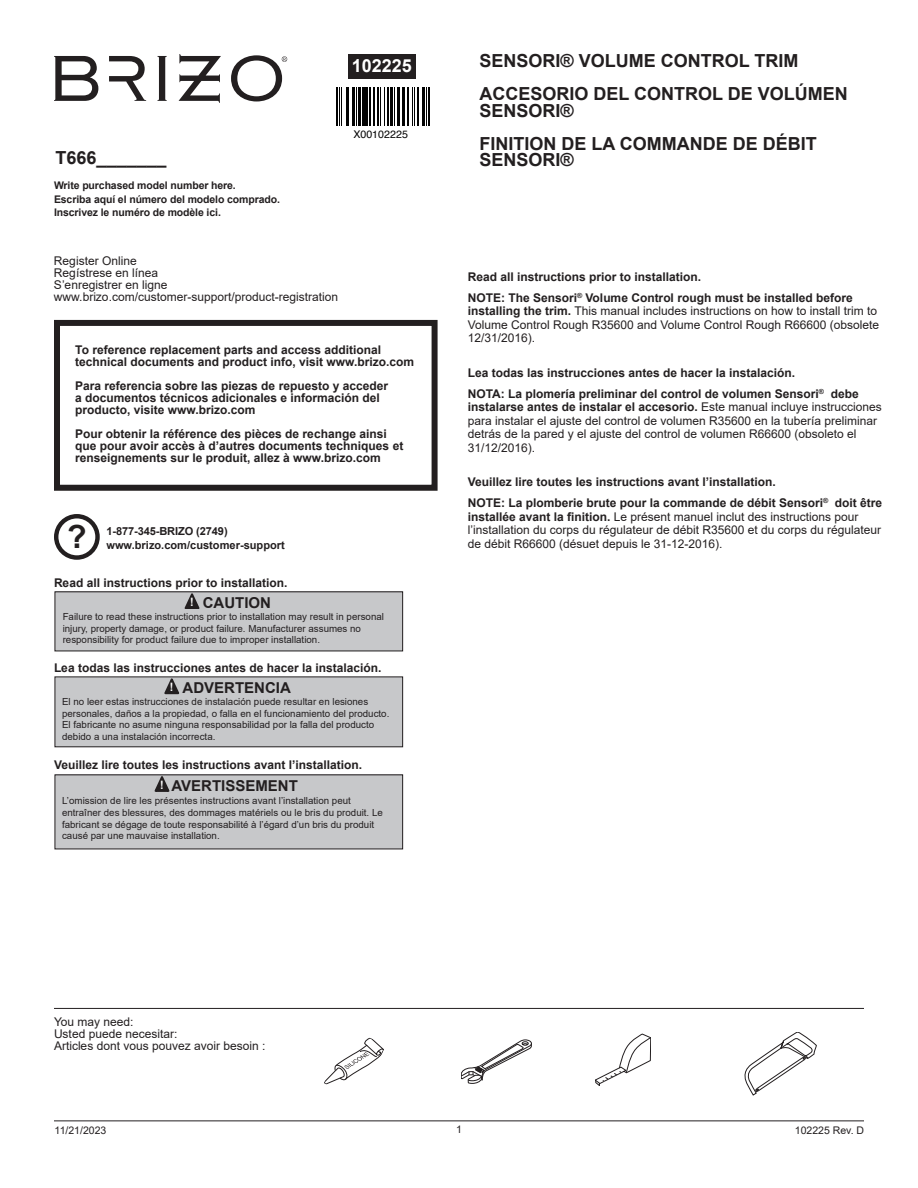
<style>
.page{position:relative;width:918px;height:1188px;background:#fff}
.page>*{position:absolute;margin:0;border:0;box-sizing:border-box;transform-origin:0 0}
.t1{font:700 31.95px "Arial";color:#231f20}
.t2{font:700 18px/33px "Arial";color:#231f20}
.t3{font:700 18px "Arial";color:#fff}
.t4{font:700 15px "Arial";color:#231f20}
.t5{font:700 12px/12px "Arial";color:#231f20}
.t6{font:12px/13.5px "Arial";color:#231f20}
.t7{font:700 11.55px "Arial";color:#fff;scale:.93 1}
.t8{font:700 11.1px "Arial";color:#231f20}
.t9{font:10.65px "Helvetica";letter-spacing:.005em;color:#030303}
.t10{font:700 10.5px/13.5px "Arial";letter-spacing:-.01em;color:#231f20}
.t11{font:10.5px "Arial";color:#231f20}
.t12{font:9.75px/11.7px "Arial";color:#231f20}
.s1{font-size:11.55px;color:#fff}
.s2{font-weight:700}
</style>
<div class="page">
<hr style="left:54px;top:1120px;width:810px;height:1px;background:#231f20">
<hr style="left:54px;top:1008px;width:810px;height:1px;background:#231f20">
<div style="left:348px;top:54px;width:68px;height:25px;background:#231f20"></div>
<svg style="left:461px;top:1040px;width:71px;height:44px"></svg>
<svg style="left:324px;top:1038px;width:60px;height:46px"></svg>
<svg style="left:595px;top:1034px;width:56px;height:52px"></svg>
<svg style="left:745px;top:1032px;width:72px;height:63px"></svg>
<div style="left:55px;top:592px;width:348px;height:59px;background:#c7c8ca"></div>
<svg style="left:185px;top:593px;width:14px;height:16px"></svg>
<div style="left:55px;top:775px;width:348px;height:74px;background:#c7c8ca"></div>
<svg style="left:155px;top:776px;width:14px;height:16px"></svg>
<div style="left:55px;top:677px;width:348px;height:70px;background:#c7c8ca"></div>
<div style="left:55px;top:677px;width:348px;height:70px;border:1px solid #231f20"></div>
<svg style="left:165px;top:679px;width:14px;height:15px"></svg>
<div style="left:54px;top:320px;width:384px;height:171px;border:6px solid #231f20"></div>
<svg style="left:56px;top:516px;width:42px;height:42px"></svg>
<div style="left:54px;top:514px;width:46px;height:46px;border:4px solid #231f20;border-radius:50%"></div>
<hr style="left:336px;top:87px;width:2px;height:39px;background:#030303">
<hr style="left:339px;top:87px;width:1px;height:39px;background:#030303">
<hr style="left:341px;top:87px;width:1px;height:39px;background:#030303">
<hr style="left:346px;top:87px;width:3px;height:39px;background:#030303">
<hr style="left:352px;top:87px;width:1px;height:39px;background:#030303">
<hr style="left:354px;top:87px;width:1px;height:39px;background:#030303">
<hr style="left:356px;top:87px;width:1px;height:39px;background:#030303">
<hr style="left:358px;top:87px;width:3px;height:39px;background:#030303">
<hr style="left:362px;top:87px;width:4px;height:39px;background:#030303">
<hr style="left:366px;top:87px;width:2px;height:39px;background:#030303">
<hr style="left:369px;top:87px;width:2px;height:39px;background:#030303">
<hr style="left:373px;top:87px;width:2px;height:39px;background:#030303">
<hr style="left:377px;top:87px;width:1px;height:39px;background:#030303">
<hr style="left:380px;top:87px;width:1px;height:39px;background:#030303">
<hr style="left:384px;top:87px;width:1px;height:39px;background:#030303">
<hr style="left:387px;top:87px;width:2px;height:39px;background:#030303">
<hr style="left:391px;top:87px;width:2px;height:39px;background:#030303">
<hr style="left:394px;top:87px;width:1px;height:39px;background:#030303">
<hr style="left:397px;top:87px;width:3px;height:39px;background:#030303">
<hr style="left:402px;top:87px;width:1px;height:39px;background:#030303">
<hr style="left:404px;top:87px;width:1px;height:39px;background:#030303">
<hr style="left:407px;top:87px;width:2px;height:39px;background:#030303">
<hr style="left:412px;top:87px;width:1px;height:39px;background:#030303">
<hr style="left:414px;top:87px;width:1px;height:39px;background:#030303">
<hr style="left:417px;top:87px;width:2px;height:39px;background:#030303">
<hr style="left:422px;top:87px;width:3px;height:39px;background:#030303">
<hr style="left:426px;top:87px;width:1px;height:39px;background:#030303">
<hr style="left:428px;top:87px;width:1px;height:39px;background:#030303">
<svg style="left:54px;top:56px;width:44px;height:45px"></svg>
<svg style="left:157px;top:56px;width:10px;height:45px"></svg>
<svg style="left:179px;top:54px;width:42px;height:49px"></svg>
<svg style="left:109px;top:56px;width:37px;height:45px"></svg>
<svg style="left:231px;top:55px;width:56px;height:46px"></svg>
<h2 class="t2" style="left:56px;top:141px;width:113px">T666_______</h2>
<p class="t10" style="left:54px;top:179px;width:228px">Write purchased model number here.<br>Escriba aquí el número del modelo comprado.<br>Inscrivez le numéro de modèle ici.</p>
<h2 class="t3" style="left:352px;top:53px;width:62px">102225</h2>
<h2 class="t2" style="left:480px;top:44px;width:370px">SENSORI® VOLUME CONTROL TRIM<br>ACCESORIO DEL CONTROL DE VOLÚMEN</h2>
<h2 class="t2" style="left:480px;top:94px;width:339px">SENSORI®<br>FINITION DE LA COMMANDE DE DÉBIT</h2>
<h2 class="t2" style="left:480px;top:143px;width:96px">SENSORI®</h2>
<p class="t9" style="left:353px;top:126px;width:56px">X00102225</p>
<p class="t6" style="left:54px;top:255px;width:286px;line-height:12px">Register Online<br>Regístrese en línea<br>S’enregistrer en ligne www.brizo.com/customer-support/product-registration</p>
<p class="t5" style="left:75px;top:344px;width:340px">To reference replacement parts and access additional technical documents and product info, visit www.brizo.com</p>
<p class="t5" style="left:75px;top:380px;width:314px">Para referencia sobre las piezas de repuesto y acceder a documentos técnicos adicionales e información del producto, visite www.brizo.com</p>
<p class="t5" style="left:75px;top:428px;width:330px">Pour obtenir la référence des pièces de rechange ainsi que pour avoir accès à d’autres documents techniques et renseignements sur le produit, allez à www.brizo.com</p>
<h1 class="t1" style="left:67px;top:515px;width:21px">?</h1>
<p class="t8" style="left:106px;top:523px;width:123px">1-877-345-BRIZO (2749)</p>
<p class="t8" style="left:106px;top:537px;width:180px">www.brizo.com/customer-support</p>
<p class="t5" style="left:54px;top:577px;width:235px">Read all instructions prior to installation.</p>
<p class="t4" style="left:203px;top:592px;width:70px">CAUTION</p>
<p class="t7" style="left:190px;top:594px;width:5px">!</p>
<p class="t12" style="left:63px;top:610px;width:323px">Failure to read these instructions prior to installation may result in personal injury, property damage, or product failure. Manufacturer assumes no responsibility for product failure due to improper installation.</p>
<p class="t5" style="left:54px;top:662px;width:329px">Lea todas las instrucciones antes de hacer la instalación.</p>
<p class="t4" style="left:183px;top:677px;width:110px">ADVERTENCIA</p>
<p class="t7" style="left:170px;top:679px;width:5px">!</p>
<p class="t12" style="left:62px;top:696px;width:329px">El no leer estas instrucciones de instalación puede resultar en lesiones personales, daños a la propiedad, o falla en el funcionamiento del producto.<br>El fabricante no asume ninguna responsabilidad por la falla del producto debido a una instalación incorrecta.</p>
<p class="t5" style="left:54px;top:759px;width:310px">Veuillez lire toutes les instructions avant l’installation.</p>
<p class="t4" style="left:160px;top:775px;width:139px"><span class="s1">!</span> AVERTISSEMENT</p>
<p class="t12" style="left:62px;top:795px;width:322px">L’omission de lire les présentes instructions avant l’installation peut entraîner des blessures, des dommages matériels ou le bris du produit. Le fabricant se dégage de toute responsabilité à l’égard d’un bris du produit causé par une mauvaise installation.</p>
<p class="t5" style="left:468px;top:266px;width:386px;line-height:21px">Read all instructions prior to installation.<br>NOTE: The Sensori<sup>®</sup> Volume Control rough must be installed before</p>
<p class="t6" style="left:468px;top:304px;width:413px"><span class="s2">installing the trim.</span> This manual includes instructions on how to install trim to<br>Volume Control Rough R35600 and Volume Control Rough R66600 (obsolete<br>12/31/2016).</p>
<p class="t5" style="left:468px;top:362px;width:393px;line-height:21px">Lea todas las instrucciones antes de hacer la instalación.<br>NOTA: La plomería preliminar del control de volumen Sensori<sup>®</sup> debe</p>
<p class="t6" style="left:468px;top:400px;width:416px"><span class="s2">instalarse antes de instalar el accesorio.</span> Este manual incluye instrucciones para instalar el ajuste del control de volumen R35600 en la tubería preliminar detrás de la pared y el ajuste del control de volumen R66600 (obsoleto el 31/12/2016).</p>
<p class="t5" style="left:468px;top:472px;width:416px;line-height:21px">Veuillez lire toutes les instructions avant l’installation.<br>NOTE: La plomberie brute pour la commande de débit Sensori<sup>®</sup> doit être</p>
<p class="t6" style="left:468px;top:510px;width:415px"><span class="s2">installée avant la finition.</span> Le présent manuel inclut des instructions pour l’installation du corps du régulateur de débit R35600 et du corps du régulateur de débit R66600 (désuet depuis le 31-12-2016).</p>
<p class="t6" style="left:54px;top:1015px;width:213px;line-height:12px">You may need:<br>Usted puede necesitar:<br>Articles dont vous pouvez avoir besoin :</p>
<p class="t11" style="left:55px;top:1123px;width:53px">11/21/2023</p>
<p class="t11" style="left:456px;top:1122px;width:7px">1</p>
<p class="t11" style="left:795px;top:1123px;width:71px">102225 Rev. D</p>
</div>
